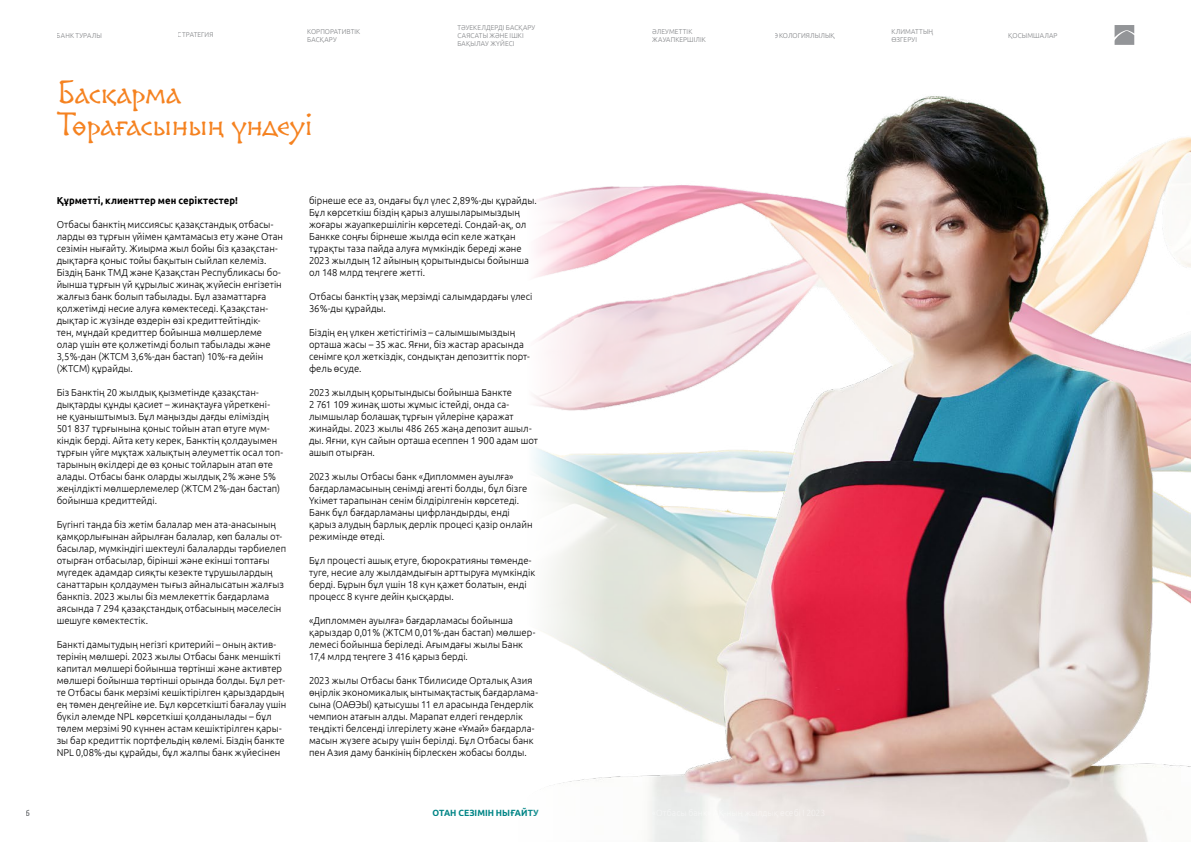
<style>
.page{position:relative;width:1191px;height:842px;background:#fff}
.page>*{position:absolute;margin:0;border:0;box-sizing:border-box;transform-origin:0 0}
.t1{font:32px/32px "Demosfen W07";letter-spacing:-.05em;color:#f58220;scale:.95 1}
.t2{font:300 10px/12px "Ubuntu";color:#000;scale:.95 1}
.t3{font:700 10px "Ubuntu";letter-spacing:.005em;color:#000;scale:.95 1}
.t4{font:700 9px "Ubuntu";letter-spacing:.005em;color:#008586;scale:.95 1}
.t5{font:500 9px "Ubuntu";color:#808285;scale:.95 1}
.t6{font:300 7px/8px "Ubuntu";letter-spacing:.015em;color:#808285;scale:.95 1}
</style>
<div class="page">
<img style="left:534px;top:25px;width:657px;height:817px">
<p class="t6" style="left:57px;top:31px;width:49px">БАНК ТУРАЛЫ</p>
<p class="t6" style="left:178px;top:30px;width:39px">СТРАТЕГИЯ</p>
<p class="t6" style="left:307px;top:27px;width:57px">КОРПОРАТИВТІК<br>БАСҚАРУ</p>
<p class="t6" style="left:457px;top:23px;width:84px">ТӘУЕКЕЛДЕРДІ БАСҚАРУ<br>САЯСАТЫ ЖӘНЕ ІШКІ<br>БАҚЫЛАУ ЖҮЙЕСІ</p>
<p class="t6" style="left:652px;top:27px;width:58px">ӘЛЕУМЕТТІК<br>ЖАУАПКЕРШІЛІК</p>
<p class="t6" style="left:775px;top:31px;width:64px">ЭКОЛОГИЯЛЫЛЫҚ</p>
<p class="t6" style="left:891px;top:27px;width:45px">КЛИМАТТЫҢ<br>ӨЗГЕРУІ</p>
<p class="t6" style="left:1008px;top:31px;width:53px">ҚОСЫМШАЛАР</p>
<h1 class="t1" style="left:57px;top:75px;width:271px">Басқарма<br>Төрағасының үндеуі</h1>
<p class="t3" style="left:57px;top:194px;width:192px">Құрметті, клиенттер мен серіктестер!</p>
<p class="t2" style="left:57px;top:218px;width:240px">Отбасы банктің миссиясы: қазақстандық отбасы&shy;ларды өз тұрғын үйімен қамтамасыз ету және Отан сезімін нығайту. Жиырма жыл бойы біз қазақстан&shy;дықтарға қоныс тойы бақытын сыйлап келеміз.<br>Біздің Банк ТМД және Қазақстан Республикасы бо&shy;йынша тұрғын үй құрылыс жинақ жүйесін енгізетін жалғыз банк болып табылады. Бұл азаматтарға қолжетімді несие алуға көмектеседі. Қазақстан&shy;дықтар іс жүзінде өздерін өзі кредиттейтіндік-<br>тен, мұндай кредиттер бойынша мөлшерлеме олар үшін өте қолжетімді болып табылады және 3,5%-дан (ЖТСМ 3,6%-дан бастап) 10%-ға дейін (ЖТСМ) құрайды.</p>
<p class="t2" style="left:57px;top:386px;width:240px">Біз Банктің 20 жылдық қызметінде қазақстан&shy;дықтарды құнды қасиет – жинақтауға үйреткені&shy;не қуаныштымыз. Бұл маңызды дағды еліміздің 501 837 тұрғынына қоныс тойын атап өтуге мүм&shy;кіндік берді. Айта кету керек, Банктің қолдауымен тұрғын үйге мұқтаж халықтың әлеуметтік осал топ&shy;тарының өкілдері де өз қоныс тойларын атап өте алады. Отбасы банк оларды жылдық 2% және 5% жеңілдікті мөлшерлемелер (ЖТСМ 2%-дан бастап) бойынша кредиттейді.</p>
<p class="t2" style="left:57px;top:518px;width:243px">Бүгінгі таңда біз жетім балалар мен ата-анасының қамқорлығынан айрылған балалар, көп балалы от&shy;басылар, мүмкіндігі шектеулі балаларды тәрбиелеп отырған отбасылар, бірінші және екінші топтағы мүгедек адамдар сияқты кезекте тұрушылардың санаттарын қолдаумен тығыз айналысатын жалғыз банкпіз. 2023 жылы біз мемлекеттік бағдарлама аясында 7 294 қазақстандық отбасының мәселесін шешуге көмектестік.</p>
<p class="t2" style="left:57px;top:638px;width:243px">Банкті дамытудың негізгі критерийі – оның актив&shy;терінің мөлшері. 2023 жылы Отбасы банк меншікті капитал мөлшері бойынша төртінші және активтер мөлшері бойынша төртінші орында болды. Бұл рет&shy;те Отбасы банк мерзімі кешіктірілген қарыздардың ең төмен деңгейіне ие. Бұл көрсеткішті бағалау үшін бүкіл әлемде NPL көрсеткіші қолданылады – бұл төлем мерзімі 90 күннен астам кешіктірілген қары&shy;зы бар кредиттік портфельдің көлемі. Біздің банкте NPL 0,08%-ды құрайды, бұл жалпы банк жүйесінен</p>
<p class="t2" style="left:309px;top:194px;width:241px">бірнеше есе аз, ондағы бұл үлес 2,89%-ды құрайды.<br>Бұл көрсеткіш біздің қарыз алушыларымыздың жоғары жауапкершілігін көрсетеді. Сондай-ақ, ол Банкке соңғы бірнеше жылда өсіп келе жатқан тұрақты таза пайда алуға мүмкіндік береді және 2023 жылдың 12 айының қорытындысы бойынша ол 148 млрд теңгеге жетті.</p>
<p class="t2" style="left:309px;top:290px;width:237px">Отбасы банктің ұзақ мерзімді салымдардағы үлесі<br>36%-ды құрайды.</p>
<p class="t2" style="left:309px;top:326px;width:234px">Біздің ең үлкен жетістігіміз – салымшымыздың орташа жасы – 35 жас. Яғни, біз жастар арасында сенімге қол жеткіздік, сондықтан депозиттік порт&shy;фель өсуде.</p>
<p class="t2" style="left:309px;top:386px;width:242px">2023 жылдың қорытындысы бойынша Банкте<br>2 761 109 жинақ шоты жұмыс істейді, онда са&shy;лымшылар болашақ тұрғын үйлеріне қаражат жинайды. 2023 жылы 486 265 жаңа депозит ашыл&shy;ды. Яғни, күн сайын орташа есеппен 1 900 адам шот ашып отырған.</p>
<p class="t2" style="left:309px;top:470px;width:237px">2023 жылы Отбасы банк «Дипломмен ауылға» бағдарламасының сенімді агенті болды, бұл бізге Үкімет тарапынан сенім білдірілгенін көрсетеді.<br>Банк бұл бағдарламаны цифрландырды, енді қарыз алудың барлық дерлік процесі қазір онлайн режимінде өтеді.</p>
<p class="t2" style="left:309px;top:554px;width:239px">Бұл процесті ашық етуге, бюрократияны төменде&shy;туге, несие алу жылдамдығын арттыруға мүмкіндік берді. Бұрын бұл үшін 18 күн қажет болатын, енді процесс 8 күнге дейін қысқарды.</p>
<p class="t2" style="left:309px;top:614px;width:240px">«Дипломмен ауылға» бағдарламасы бойынша қарыздар 0,01% (ЖТСМ 0,01%-дан бастап) мөлшер&shy;лемесі бойынша беріледі. Ағымдағы жылы Банк 17,4 млрд теңгеге 3 416 қарыз берді.</p>
<p class="t2" style="left:309px;top:674px;width:242px">2023 жылы Отбасы банк Тбилисиде Орталық Азия өңірлік экономикалық ынтымақтастық бағдарлама&shy;сына (ОАӨЭЫ) қатысушы 11 ел арасында Гендерлік чемпион атағын алды. Марапат елдегі гендерлік теңдікті белсенді ілгерілету және «Ұмай» бағдарла&shy;масын жүзеге асыру үшін берілді. Бұл Отбасы банк пен Азия даму банкінің бірлескен жобасы болды.</p>
<p class="t5" style="left:26px;top:807px;width:7px">6</p>
<p class="t4" style="left:432px;top:807px;width:113px">ОТАН СЕЗІМІН НЫҒАЙТУ</p>
</div>
